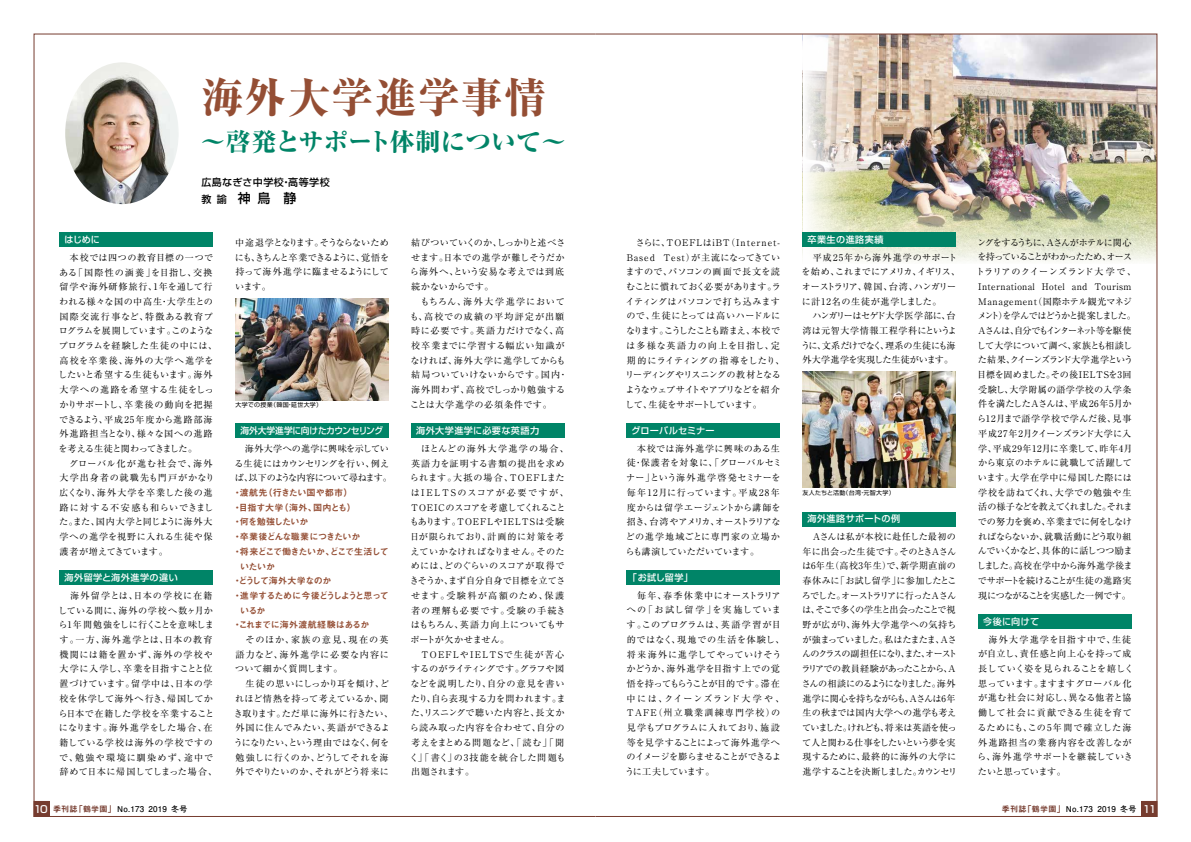
<style>
.page{position:relative;width:1191px;height:842px;background:#fff}
.page>*{position:absolute;margin:0;border:0;box-sizing:border-box;transform-origin:0 0}
.t1{font:800 42px "Ryumin Pr 6 N";letter-spacing:.03em;color:#944e34}
.t2{font:800 25px "Ryumin Pr 6 N";color:#008467}
.t3{font:500 13px "Shin Go Pr 6 N";color:#000}
.t4{font:500 10px "Shin Go Pr 6 N";letter-spacing:.05em;color:#000}
.t5{font:500 10px "Shin Go Pr 6 N";color:#fff}
.t6{font:9.1px/14.7px "Ryumin Pr 6 N";letter-spacing:.05em;color:#000}
.t7{font:9.1px/14.7px "Ryumin Pr 6 N";letter-spacing:.02em;color:#000}
.t8{font:9.1px/14.7px "Ryumin Pr 6 N";letter-spacing:-.02em;color:#000}
.t9{font:9.1px/14.7px "Ryumin Pr 6 N";letter-spacing:-.04em;color:#000}
.t10{font:9.1px/14.7px "Ryumin Pr 6 N";letter-spacing:.06em;color:#000}
.t11{font:9.1px/14.7px "Ryumin Pr 6 N";letter-spacing:-.005em;color:#000}
.t12{font:9.1px/14.7px "Ryumin Pr 6 N";letter-spacing:.04em;color:#000}
.t13{font:9.1px/14.7px "Ryumin Pr 6 N";letter-spacing:-.01em;color:#000}
.t14{font:500 9.1px "Shin Go Pr 6 N";letter-spacing:.035em;color:#fff}
.t15{font:9.1px "Midashi Go Pr 6 N MB31";letter-spacing:-.065em;color:#944e34}
.t16{font:9.1px/14.7px "Ryumin Pr 6 N";letter-spacing:-.045em;color:#000}
.t17{font:9.1px "Midashi Go Pr 6 N MB31";letter-spacing:-.085em;color:#944e34}
.t18{font:500 9.1px "Shin Go Pr 6 N";letter-spacing:-.035em;color:#fff;scale:.96 1}
.t19{font:9.1px "Midashi Go Pr 6 N MB31";letter-spacing:-.03em;color:#944e34}
.t20{font:9.1px "Midashi Go Pr 6 N MB31";letter-spacing:-.035em;color:#944e34}
.t21{font:9.1px "Midashi Go Pr 6 N MB31";color:#944e34}
.t22{font:700 8px "Futo Go B101 Pr 6 N";letter-spacing:.03em;color:#000}
.t23{font:6px "Shin Go Pr 6 N";letter-spacing:.05em;color:#000}
.s1{font-size:10px}
.s2{font-family:"Midashi Go Pr 6 N MB31";font-weight:400;color:#763c2f}
</style>
<div class="page">
<img style="left:859px;top:36px;width:296px;height:158px">
<img style="left:859px;top:194px;width:296px;height:68px">
<svg style="left:802px;top:36px;width:57px;height:225px"></svg>
<div style="left:60px;top:232px;width:153px;height:15px;background:#008467"></div>
<div style="left:802px;top:232px;width:153px;height:15px;background:#008467"></div>
<div style="left:411px;top:424px;width:153px;height:14px;background:#008467"></div>
<div style="left:235px;top:424px;width:153px;height:14px;background:#008467"></div>
<div style="left:60px;top:571px;width:153px;height:14px;background:#008467"></div>
<div style="left:626px;top:424px;width:154px;height:14px;background:#008467"></div>
<div style="left:802px;top:512px;width:153px;height:14px;background:#008467"></div>
<div style="left:978px;top:615px;width:153px;height:14px;background:#008467"></div>
<div style="left:626px;top:571px;width:154px;height:14px;background:#008467"></div>
<div style="left:34px;top:801px;width:15px;height:15px;background:#763c2f"></div>
<div style="left:34px;top:801px;width:15px;height:16px;border:1px solid #763c2f"></div>
<div style="left:1142px;top:801px;width:15px;height:15px;background:#763c2f"></div>
<div style="left:1141px;top:801px;width:16px;height:16px;border:1px solid #763c2f"></div>
<img style="left:65px;top:62px;width:114px;height:142px">
<img style="left:235px;top:298px;width:153px;height:102px">
<img style="left:802px;top:371px;width:153px;height:116px">
<h1 class="t1" style="left:201px;top:64px;width:346px">海外大学進学事情</h1>
<h2 class="t2" style="left:201px;top:122px;width:367px">～啓発とサポート体制について～</h2>
<p class="t4" style="left:201px;top:174px;width:130px">広島なぎさ中学校・高等学校</p>
<h3 class="t3" style="left:201px;top:187px;width:97px"><span class="s1">教諭</span> 神鳥　静</h3>
<p class="t14" style="left:64px;top:232px;width:37px">はじめに</p>
<p class="t6" style="left:58px;top:250px;width:161px">　本校では四つの教育目標の一つである「国際性の涵養」を目指し、交換留学や海外研修旅行、1年を通して行われる様々な国の中高生・大学生との国際交流行事など、特徴ある教育プログラムを展開しています。このようなプログラムを経験した生徒の中には、高校を卒業後、海外の大学へ進学をしたいと希望する生徒もいます。海外大学への進路を希望する生徒をしっかりサポートし、卒業後の動向を把握できるよう、平成25年度から進路部海外進路担当となり、様々な国への進路を考える生徒と関わってきました。<br>　グローバル化が進む社会で、海外大学出身者の就職先も門戸がかなり広くなり、海外大学を卒業した後の進路に対する不安感も和らいできました。また、国内大学と同じように海外大学への進学を視野に入れる生徒や保護者が増えてきています。</p>
<p class="t14" style="left:65px;top:570px;width:115px">海外留学と海外進学の違い</p>
<p class="t10" style="left:58px;top:588px;width:161px">　海外留学とは、日本の学校に在籍している間に、海外の学校へ数ヶ月から1年間勉強をしに行くことを意味します。一方、海外進学とは、日本の教育機関には籍を置かず、海外の学校や大学に入学し、卒業を目指すことと位置づけています。留学中は、日本の学校を休学して海外へ行き、帰国してから日本で在籍した学校を卒業することになります。海外進学をした場合、在籍している学校は海外の学校ですので、勉強や環境に馴染めず、途中で辞めて日本に帰国してしまった場合、</p>
<p class="t7" style="left:235px;top:235px;width:156px;text-align:justify">中途退学となります。そうならないためにも、きちんと卒業できるように、覚悟を持って海外進学に臨ませるようにしています。</p>
<p class="t23" style="left:235px;top:400px;width:88px">大学での授業（韓国・延世大学）</p>
<p class="t18" style="left:240px;top:423px;width:150px">海外大学進学に向けたカウンセリング</p>
<p class="t16" style="left:234px;top:441px;width:159px;text-indent:10px">海外大学への進学に興味を示している生徒にはカウンセリングを行い、例えば、以下のような内容について尋ねます。</p>
<p class="t21" style="left:233px;top:485px;width:121px">・渡航先（行きたい国や都市）</p>
<p class="t20" style="left:233px;top:500px;width:125px">・目指す大学（海外、国内とも）</p>
<p class="t15" style="left:233px;top:515px;width:77px">・何を勉強したいか</p>
<p class="t15" style="left:233px;top:529px;width:129px">・卒業後どんな職業につきたいか</p>
<p class="t15" style="left:233px;top:544px;width:158px">・将来どこで働きたいか、どこで生活して</p>
<p class="t15" style="left:240px;top:559px;width:37px">いたいか</p>
<p class="t15" style="left:233px;top:573px;width:100px">・どうして海外大学なのか</p>
<p class="t17" style="left:233px;top:588px;width:158px">・進学するために今後どうしようと思って</p>
<p class="t15" style="left:240px;top:603px;width:27px">いるか</p>
<p class="t19" style="left:233px;top:618px;width:138px">・これまでに海外渡航経験はあるか</p>
<p class="t7" style="left:234px;top:632px;width:161px">　そのほか、家族の意見、現在の英語力など、海外進学に必要な内容について細かく質問します。<br>　生徒の思いにしっかり耳を傾け、どれほど情熱を持って考えているか、聞き取ります。ただ単に海外に行きたい、外国に住んでみたい、英語ができるようになりたい、という理由ではなく、何を勉強しに行くのか、どうしてそれを海外でやりたいのか、それがどう将来に</p>
<p class="t6" style="left:410px;top:235px;width:159px">結びついていくのか、しっかりと述べさせます。日本での進学が難しそうだから海外へ、という安易な考えでは到底続かないからです。<br>　もちろん、海外大学進学においても、高校での成績の平均評定が出願時に必要です。英語力だけでなく、高校卒業までに学習する幅広い知識がなければ、海外大学に進学してからも結局ついていけないからです。国内・海外問わず、高校でしっかり勉強することは大学進学の必須条件です。</p>
<p class="t14" style="left:416px;top:423px;width:124px">海外大学進学に必要な英語力</p>
<p class="t6" style="left:409px;top:441px;width:161px">　ほとんどの海外大学進学の場合、英語力を証明する書類の提出を求められます。大抵の場合、TOEFLまたはIELTSのスコアが必要ですが、<br>TOEICのスコアを考慮してくれることもあります。TOEFLやIELTSは受験日が限られており、計画的に対策を考えていかなければなりません。そのためには、どのぐらいのスコアが取得できそうか、まず自分自身で目標を立てさせます。受験料が高額のため、保護者の理解も必要です。受験の手続きはもちろん、英語力向上についてもサポートが欠かせません。<br>　TOEFLやIELTSで生徒が苦心するのがライティングです。グラフや図などを説明したり、自分の意見を書いたり、自ら表現する力を問われます。また、リスニングで聴いた内容と、長文から読み取った内容を合わせて、自分の考えをまとめる問題など、「読む」「聞く」「書く」の3技能を統合した問題も出題されます。</p>
<p class="t11" style="left:625px;top:235px;width:161px">　さらに、TOEFLはiBT（Internet-<br>Based Test）が主流になってきていますので、パソコンの画面で長文を読むことに慣れておく必要があります。ライティングはパソコンで打ち込みますので、生徒にとっては高いハードルになります。こうしたことも踏まえ、本校では多様な英語力の向上を目指し、定期的にライティングの指導をしたり、リーディングやリスニングの教材となるようなウェブサイトやアプリなどを紹介して、生徒をサポートしています。</p>
<p class="t14" style="left:631px;top:423px;width:85px">グローバルセミナー</p>
<p class="t7" style="left:625px;top:440px;width:158px">　本校では海外進学に興味のある生徒・保護者を対象に、「グローバルセミナー」という海外進学啓発セミナーを毎年12月に行っています。平成28年度からは留学エージェントから講師を招き、台湾やアメリカ、オーストラリアなどの進学地域ごとに専門家の立場からも講演していただいています。</p>
<p class="t14" style="left:628px;top:570px;width:67px">「お試し留学」</p>
<p class="t7" style="left:625px;top:587px;width:161px">　毎年、春季休業中にオーストラリアへの「お試し留学」を実施しています。このプログラムは、英語学習が目的ではなく、現地での生活を体験し、将来海外に進学してやっていけそうかどうか、海外進学を目指す上での覚悟を持ってもらうことが目的です。滞在中には、クイーンズランド大学や、<br>TAFE（州立職業訓練専門学校）の見学もプログラムに入れており、施設等を見学することによって海外進学へのイメージを膨らませることができるように工夫しています。</p>
<p class="t14" style="left:807px;top:232px;width:77px">卒業生の進路実績</p>
<p class="t7" style="left:801px;top:249px;width:160px">　平成25年から海外進学のサポートを始め、これまでにアメリカ、イギリス、オーストラリア、韓国、台湾、ハンガリーに計12名の生徒が進学しました。</p>
<p class="t13" style="left:801px;top:308px;width:157px;text-indent:11px">ハンガリーはセゲド大学医学部に、台湾は元智大学情報工程学科にというように、文系だけでなく、理系の生徒にも海外大学進学を実現した生徒がいます。</p>
<p class="t23" style="left:802px;top:487px;width:94px">友人たちと活動（台湾・元智大学）</p>
<p class="t14" style="left:807px;top:511px;width:94px">海外進路サポートの例</p>
<p class="t9" style="left:801px;top:529px;width:157px;text-indent:11px">Aさんは私が本校に赴任した最初の年に出会った生徒です。そのときAさんは6年生（高校3年生）で、新学期直前の春休みに「お試し留学」に参加したところでした。オーストラリアに行ったAさんは、そこで多くの学生と出会ったことで視野が広がり、海外大学進学への気持ちが強まっていました。私はたまたま、Aさんのクラスの副担任になり、また、オーストラリアでの教員経験があったことから、Aさんの相談にのるようになりました。海外進学に関心を持ちながらも、Aさんは6年生の秋までは国内大学への進学も考えていました。けれども、将来は英語を使って人と関わる仕事をしたいという夢を実現するために、最終的に海外の大学に進学することを決断しました。カウンセリ</p>
<p class="t8" style="left:976px;top:234px;width:162px">ングをするうちに、Aさんがホテルに関心を持っていることがわかったため、オーストラリアのクイーンズランド大学で、<br>International Hotel and Tourism<br>Management（国際ホテル観光マネジメント）を学んではどうかと提案しました。<br>Aさんは、自分でもインターネット等を駆使して大学について調べ、家族とも相談した結果、クイーンズランド大学進学という目標を固めました。その後IELTSを3回受験し、大学附属の語学学校の入学条件を満たしたAさんは、平成26年5月から12月まで語学学校で学んだ後、見事平成27年2月クイーンズランド大学に入学、平成29年12月に卒業して、昨年4月から東京のホテルに就職して活躍しています。大学在学中に帰国した際には学校を訪ねてくれ、大学での勉強や生活の様子などを教えてくれました。それまでの努力を褒め、卒業までに何をしなければならないか、就職活動にどう取り組んでいくかなど、具体的に話しつつ励ましました。高校在学中から海外進学後までサポートを続けることが生徒の進路実現につながることを実感した一例です。</p>
<p class="t14" style="left:983px;top:614px;width:57px">今後に向けて</p>
<p class="t12" style="left:977px;top:631px;width:158px">　海外大学進学を目指す中で、生徒が自立し、責任感と向上心を持って成長していく姿を見られることを嬉しく思っています。ますますグローバル化が進む社会に対応し、異なる他者と協働して社会に貢献できる生徒を育てるためにも、この5年間で確立した海外進路担当の業務内容を改善しながら、海外進学サポートを継続していきたいと思っています。</p>
<p class="t5" style="left:34px;top:801px;width:15px">10</p>
<p class="t5" style="left:1142px;top:801px;width:15px">11</p>
<p class="t22" style="left:53px;top:803px;width:136px"><span class="s2">季刊誌「鶴学園」</span>No.173 2019 冬号</p>
<p class="t22" style="left:1002px;top:803px;width:136px"><span class="s2">季刊誌「鶴学園」</span>No.173 2019 冬号</p>
</div>
